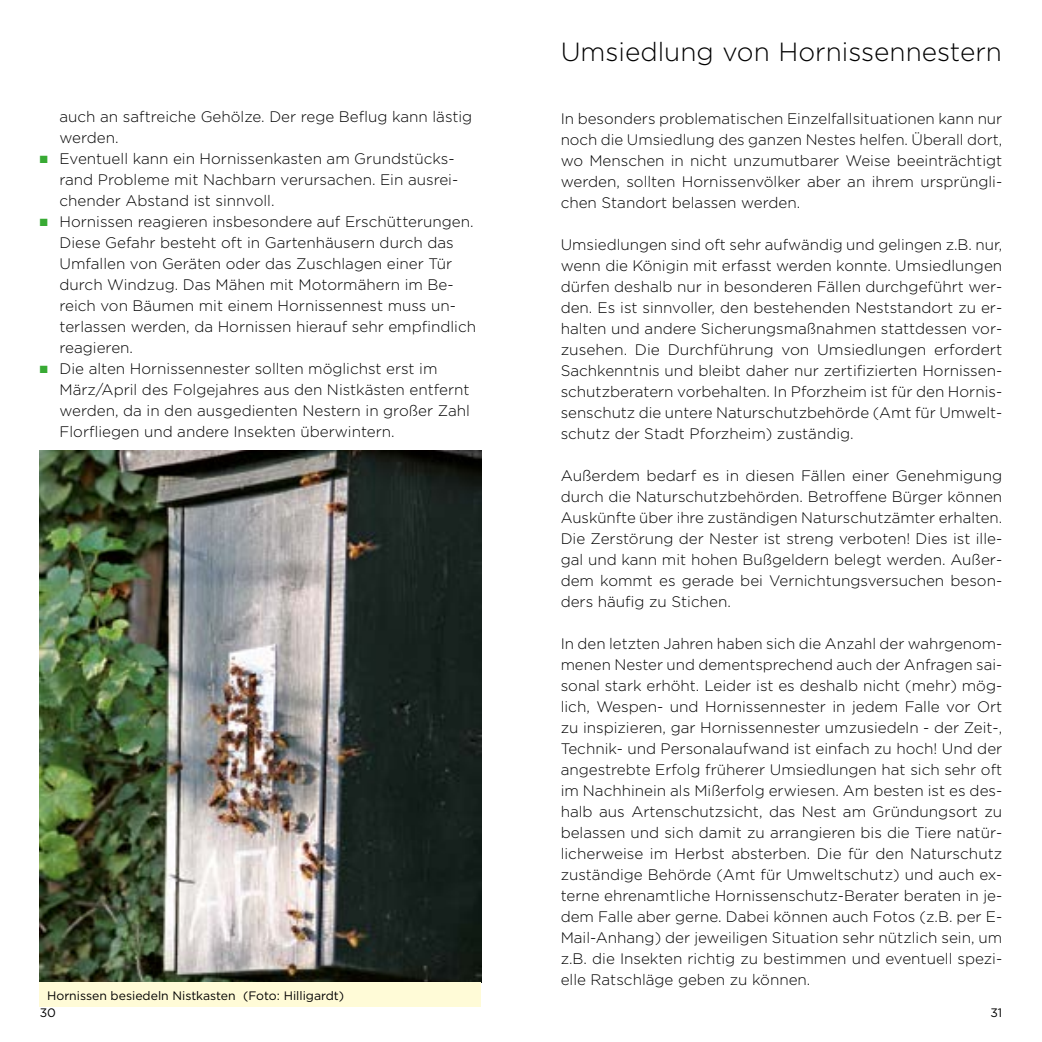
<style>
.page{position:relative;width:1042px;height:1042px;background:#fff}
.page>*{position:absolute;margin:0;border:0;box-sizing:border-box;transform-origin:0 0}
.überschrift_inhaltsa{font:300 26.25px "Gotham";color:#000}
.fließtext_Goth{font:300 15.22px/21px "Gotham";color:#000;text-align:justify}
.bildunterschrift_Got{font:12.25px/17.3px "Gotham";color:#000}
.s1{color:#38aa34}
</style>
<div class="page">
<img style="left:40px;top:450px;width:441px;height:532px">
<div style="left:40px;top:982px;width:441px;height:25px;background:#fffbd7"></div>
<p class="fließtext_Goth" style="left:60px;top:106px;width:414px">auch an saftreiche Gehölze. Der rege Beflug kann lästig werden.</p>
<p class="fließtext_Goth" style="left:60px;top:148px;width:400px;text-align:left;text-indent:-20px"><span class="s1">■</span> Eventuell kann ein Hornissenkasten am Grundstücks&shy;rand Probleme mit Nachbarn verursachen. Ein ausrei&shy;chender Abstand ist sinnvoll.</p>
<p class="fließtext_Goth" style="left:60px;top:211px;width:418px;text-align:left;text-indent:-20px"><span class="s1">■</span> Hornissen reagieren insbesondere auf Erschütterungen.<br>Diese Gefahr besteht oft in Gartenhäusern durch das Umfallen von Geräten oder das Zuschlagen einer Tür durch Windzug. Das Mähen mit Motormähern im Be&shy;reich von Bäumen mit einem Hornissennest muss un&shy;terlassen werden, da Hornissen hierauf sehr empfindlich reagieren.</p>
<p class="fließtext_Goth" style="left:60px;top:358px;width:412px;text-align:left;text-indent:-20px"><span class="s1">■</span> Die alten Hornissennester sollten möglichst erst im März/April des Folgejahres aus den Nistkästen entfernt werden, da in den ausgedienten Nestern in großer Zahl Florfliegen und andere Insekten überwintern.</p>
<p class="bildunterschrift_Got" style="left:40px;top:986px;width:306px;text-indent:7px">Hornissen besiedeln Nistkasten (Foto: Hilligardt)<br>30</p>
<p class="überschrift_inhaltsa" style="left:561px;top:35px;width:443px">Umsiedlung von Hornissennestern</p>
<p class="fließtext_Goth" style="left:561px;top:107px;width:443px">In besonders problematischen Einzelfallsituationen kann nur noch die Umsiedlung des ganzen Nestes helfen. Überall dort, wo Menschen in nicht unzumutbarer Weise beeinträchtigt werden, sollten Hornissenvölker aber an ihrem ursprüngli&shy;chen Standort belassen werden.</p>
<p class="fließtext_Goth" style="left:561px;top:233px;width:443px">Umsiedlungen sind oft sehr aufwändig und gelingen z.B. nur, wenn die Königin mit erfasst werden konnte. Umsiedlungen dürfen deshalb nur in besonderen Fällen durchgeführt wer&shy;den. Es ist sinnvoller, den bestehenden Neststandort zu er&shy;halten und andere Sicherungsmaßnahmen stattdessen vor&shy;zusehen. Die Durchführung von Umsiedlungen erfordert Sachkenntnis und bleibt daher nur zertifizierten Hornissen&shy;schutzberatern vorbehalten. In Pforzheim ist für den Hornis&shy;senschutz die untere Naturschutzbehörde (Amt für Umwelt&shy;schutz der Stadt Pforzheim) zuständig.</p>
<p class="fließtext_Goth" style="left:561px;top:464px;width:443px">Außerdem bedarf es in diesen Fällen einer Genehmigung durch die Naturschutzbehörden. Betroffene Bürger können Auskünfte über ihre zuständigen Naturschutzämter erhalten.<br>Die Zerstörung der Nester ist streng verboten! Dies ist ille&shy;gal und kann mit hohen Bußgeldern belegt werden. Außer&shy;dem kommt es gerade bei Vernichtungsversuchen beson&shy;ders häufig zu Stichen.</p>
<p class="fließtext_Goth" style="left:561px;top:632px;width:443px">In den letzten Jahren haben sich die Anzahl der wahrgenom&shy;menen Nester und dementsprechend auch der Anfragen sai&shy;sonal stark erhöht. Leider ist es deshalb nicht (mehr) mög&shy;lich, Wespen- und Hornissennester in jedem Falle vor Ort zu inspizieren, gar Hornissennester umzusiedeln - der Zeit-, Technik- und Personalaufwand ist einfach zu hoch! Und der angestrebte Erfolg früherer Umsiedlungen hat sich sehr oft im Nachhinein als Mißerfolg erwiesen. Am besten ist es des&shy;halb aus Artenschutzsicht, das Nest am Gründungsort zu belassen und sich damit zu arrangieren bis die Tiere natür&shy;licherweise im Herbst absterben. Die für den Naturschutz zuständige Behörde (Amt für Umweltschutz) und auch ex&shy;terne ehrenamtliche Hornissenschutz-Berater beraten in je&shy;dem Falle aber gerne. Dabei können auch Fotos (z.B. per E-Mail-Anhang) der jeweiligen Situation sehr nützlich sein, um z.B. die Insekten richtig zu bestimmen und eventuell spezi&shy;elle Ratschläge geben zu können.</p>
<p class="bildunterschrift_Got" style="left:990px;top:1004px;width:13px">31</p>
</div>
